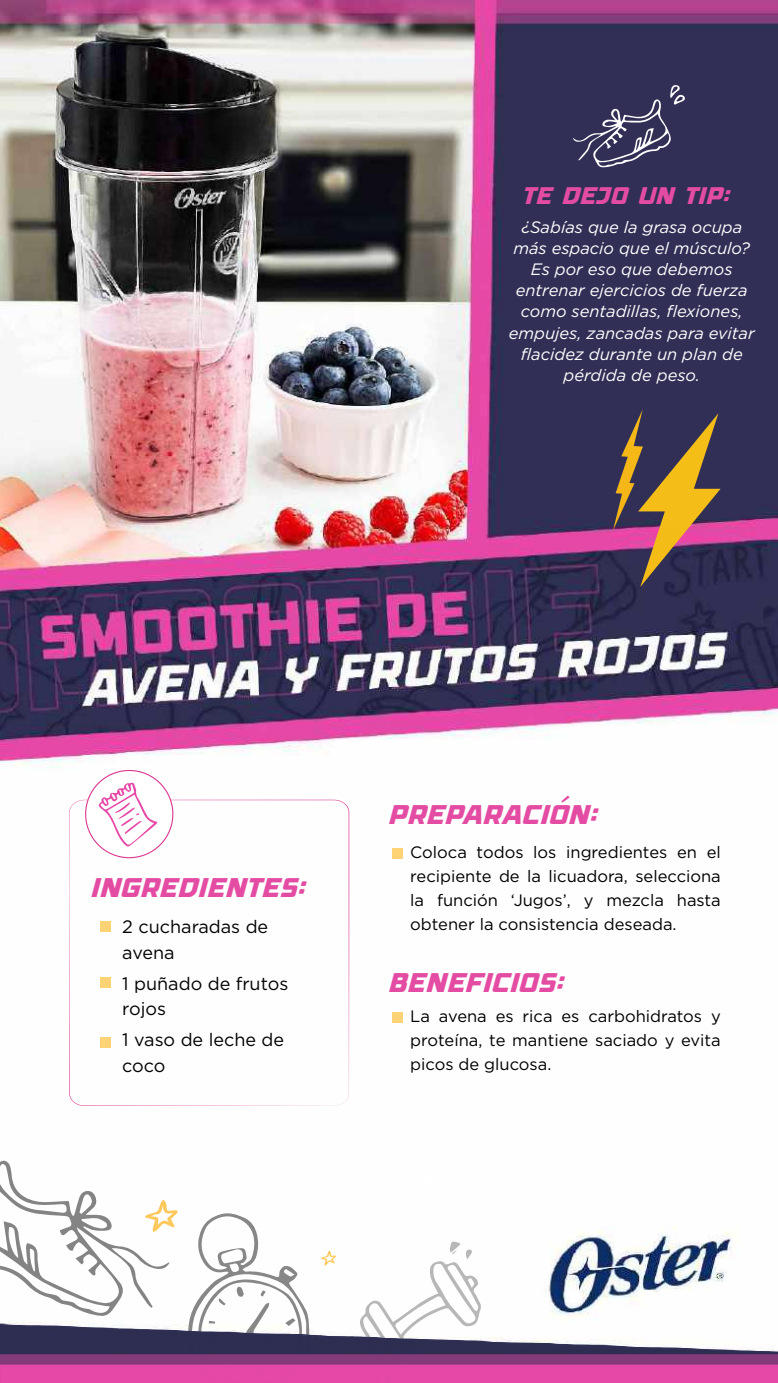
<style>
.page{position:relative;width:778px;height:1383px;background:#fff}
.page>*{position:absolute;margin:0;border:0;box-sizing:border-box;transform-origin:0 0}
.t1{font:italic 27px "Avega";letter-spacing:-.02em;color:#e44ca3}
.t2{font:italic 24px "Avega";letter-spacing:-.02em;color:#e44ca3}
.t3{font:18px/25.5px "Gotham";color:#020203}
.t4{font:16.5px/24px "Gotham";color:#000;text-align:justify}
.t5{font:italic 16.5px/21px "Gotham";color:#fff;text-align:center}
</style>
<div class="page">
<img style="left:0;top:0;width:778px;height:1323px">
<svg style="left:188px;top:1211px;width:122px;height:112px"></svg>
<img style="left:0;top:1323px;width:778px;height:59px">
<svg style="left:321px;top:1250px;width:15px;height:15px"></svg>
<svg style="left:0;top:1160px;width:178px;height:156px"></svg>
<svg style="left:69px;top:799px;width:280px;height:307px"></svg>
<div style="left:86px;top:770px;width:87px;height:87px;background:#fff;border-radius:50%"></div>
<div style="left:100px;top:921px;width:10px;height:11px;background:#fed376"></div>
<div style="left:100px;top:977px;width:10px;height:11px;background:#fed376"></div>
<div style="left:100px;top:1037px;width:10px;height:10px;background:#fed376"></div>
<svg style="left:359px;top:1163px;width:128px;height:219px"></svg>
<svg style="left:613px;top:409px;width:107px;height:178px"></svg>
<svg style="left:98px;top:782px;width:59px;height:65px"></svg>
<div style="left:392px;top:848px;width:10px;height:11px;background:#fed376"></div>
<div style="left:392px;top:1012px;width:10px;height:11px;background:#fed376"></div>
<svg style="left:573px;top:84px;width:112px;height:83px"></svg>
<h2 class="t2" style="left:523px;top:179px;width:210px">TE DEJO UN TIP:</h2>
<p class="t5" style="left:509px;top:217px;width:247px">¿Sabías que la grasa ocupa más espacio que el músculo?<br>Es por eso que debemos entrenar ejercicios de fuerza como sentadillas, flexiones, empujes, zancadas para evitar flacidez durante un plan de pérdida de peso.</p>
<h1 class="t1" style="left:92px;top:868px;width:217px">INGREDIENTES:</h1>
<p class="t3" style="left:122px;top:913px;width:147px;text-indent:-21px">• 2 cucharadas de avena</p>
<p class="t3" style="left:122px;top:970px;width:167px;text-indent:-21px">• 1 puñado de frutos rojos</p>
<p class="t3" style="left:122px;top:1026px;width:163px;text-indent:-21px">• 1 vaso de leche de coco</p>
<h1 class="t1" style="left:389px;top:795px;width:211px">PREPARACIÓN:</h1>
<p class="t4" style="left:410px;top:840px;width:312px">Coloca todos los ingredientes en el recipiente de la licuadora, selecciona la función ‘Jugos’, y mezcla hasta obtener la consistencia deseada.</p>
<h1 class="t1" style="left:389px;top:963px;width:178px">BENEFICIOS:</h1>
<p class="t4" style="left:410px;top:1003px;width:312px">La avena es rica es carbohidratos y proteína, te mantiene saciado y evita picos de glucosa.</p>
</div>
